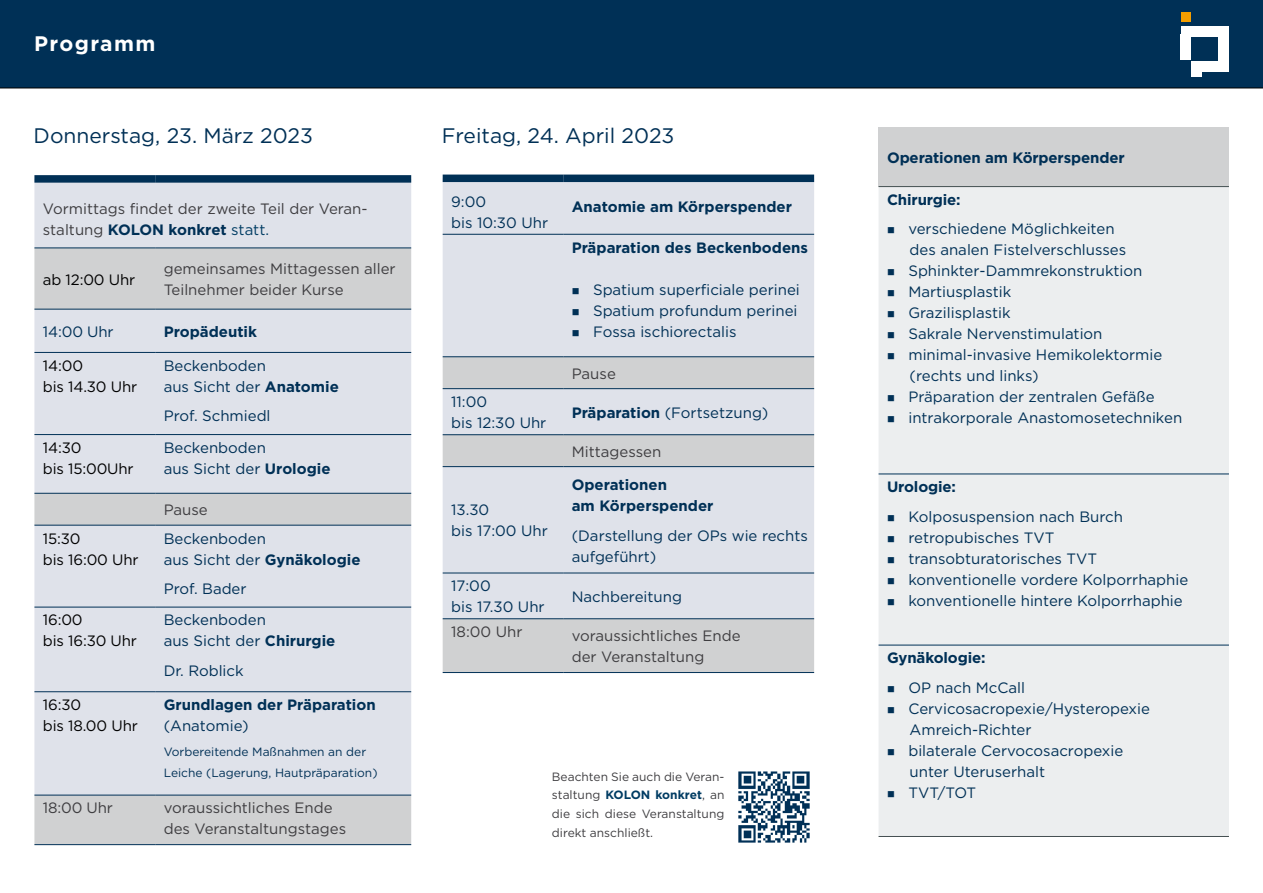
<style>
.page{position:relative;width:1263px;height:893px;background:#fff}
.page>*{position:absolute;margin:0;border:0;box-sizing:border-box;transform-origin:0 0}
.t1{font:21px "Gotham";color:#003056}
.t2{font:700 21px "Gotham";letter-spacing:.07em;color:#fff}
.t3{font:15px/21px "Gotham";color:#003056}
.t4{font:15px/21px "Gotham";color:#3e3d40}
.t5{font:700 15px/21px "Gotham";color:#003056}
.t6{font:15px/21px "Gotham";letter-spacing:-.01em;color:#000}
.t7{font:12px/18.8px "Gotham";color:#3e3d40}
.t8{font:12px/21px "Gotham";color:#003056}
.s1{font-weight:700;color:#003056}
.s2{color:#003c63}
.s3{font-weight:700}
.s4{font-weight:700;color:#003c63}
</style>
<div class="page">
<div style="left:0;top:0;width:1263px;height:88px;background:#003056"></div>
<div style="left:1218px;top:35px;width:10px;height:28px;background:#fff"></div>
<div style="left:1181px;top:26px;width:47px;height:11px;background:#fff"></div>
<div style="left:1191px;top:61px;width:37px;height:11px;background:#fff"></div>
<div style="left:1181px;top:12px;width:9px;height:10px;background:#f49e00"></div>
<div style="left:1181px;top:34px;width:10px;height:25px;background:#fff"></div>
<div style="left:1191px;top:66px;width:10px;height:11px;background:#fff"></div>
<div style="left:443px;top:182px;width:371px;height:174px;background:#dfe2ea"></div>
<svg style="left:443px;top:357px;width:371px;height:315px;background:#d8dae0"></svg>
<hr style="left:443px;top:234px;width:120px;height:1px;background:#003056">
<hr style="left:563px;top:234px;width:251px;height:1px;background:#003056">
<hr style="left:443px;top:356px;width:120px;height:1px;background:#003056">
<hr style="left:563px;top:356px;width:251px;height:1px;background:#003056">
<hr style="left:443px;top:388px;width:120px;height:1px;background:#003056">
<hr style="left:563px;top:388px;width:251px;height:1px;background:#003056">
<hr style="left:443px;top:434px;width:120px;height:1px;background:#003056">
<hr style="left:563px;top:434px;width:251px;height:1px;background:#003056">
<hr style="left:443px;top:466px;width:120px;height:1px;background:#003056">
<hr style="left:563px;top:466px;width:251px;height:1px;background:#003056">
<hr style="left:443px;top:573px;width:120px;height:1px;background:#003056">
<hr style="left:563px;top:573px;width:251px;height:1px;background:#003056">
<hr style="left:443px;top:618px;width:120px;height:1px;background:#003056">
<hr style="left:563px;top:618px;width:251px;height:1px;background:#003056">
<hr style="left:443px;top:672px;width:120px;height:1px;background:#003056">
<hr style="left:563px;top:672px;width:251px;height:1px;background:#003056">
<div style="left:443px;top:175px;width:120px;height:7px;background:#003056"></div>
<div style="left:563px;top:175px;width:251px;height:7px;background:#003056"></div>
<div style="left:34px;top:183px;width:377px;height:65px;background:#dfe2ea"></div>
<svg style="left:34px;top:249px;width:377px;height:595px;background:#dadde3"></svg>
<div style="left:34px;top:175px;width:121px;height:8px;background:#003056"></div>
<div style="left:155px;top:175px;width:256px;height:8px;background:#003056"></div>
<hr style="left:34px;top:248px;width:121px;height:1px;background:#003056">
<hr style="left:155px;top:248px;width:256px;height:1px;background:#003056">
<hr style="left:34px;top:309px;width:121px;height:1px;background:#003056">
<hr style="left:155px;top:309px;width:256px;height:1px;background:#003056">
<hr style="left:34px;top:352px;width:121px;height:1px;background:#003056">
<hr style="left:155px;top:352px;width:256px;height:1px;background:#003056">
<hr style="left:34px;top:434px;width:121px;height:1px;background:#003056">
<hr style="left:155px;top:434px;width:256px;height:1px;background:#003056">
<hr style="left:34px;top:493px;width:121px;height:1px;background:#003056">
<hr style="left:155px;top:493px;width:256px;height:1px;background:#003056">
<hr style="left:34px;top:525px;width:121px;height:1px;background:#003056">
<hr style="left:155px;top:525px;width:256px;height:1px;background:#003056">
<hr style="left:34px;top:607px;width:121px;height:1px;background:#003056">
<hr style="left:155px;top:607px;width:256px;height:1px;background:#003056">
<hr style="left:34px;top:691px;width:121px;height:1px;background:#003056">
<hr style="left:155px;top:691px;width:256px;height:1px;background:#003056">
<hr style="left:34px;top:795px;width:121px;height:1px;background:#003056">
<hr style="left:155px;top:795px;width:256px;height:1px;background:#003056">
<hr style="left:34px;top:844px;width:121px;height:1px;background:#003056">
<hr style="left:155px;top:844px;width:256px;height:1px;background:#003056">
<div style="left:878px;top:127px;width:351px;height:60px;background:#d0d1d2"></div>
<div style="left:878px;top:187px;width:351px;height:649px;background:#eceeef"></div>
<hr style="left:878px;top:645px;width:351px;height:1px;background:#003056">
<hr style="left:878px;top:474px;width:351px;height:1px;background:#003056">
<hr style="left:878px;top:836px;width:351px;height:1px;background:#445052">
<hr style="left:878px;top:186px;width:351px;height:1px;background:#445052">
<img style="left:738px;top:771px;width:72px;height:72px">
<h1 class="t2" style="left:34px;top:29px;width:123px">Programm</h1>
<h1 class="t1" style="left:34px;top:123px;width:281px">Donnerstag, 23. März 2023</h1>
<p class="t4" style="left:43px;top:198px;width:326px">Vormittags findet der zweite Teil der Veran&shy;staltung <span class="s1">KOLON konkret</span> <span class="s2">statt.</span></p>
<p class="t6" style="left:43px;top:268px;width:94px">ab 12:00 Uhr</p>
<p class="t4" style="left:164px;top:258px;width:233px">gemeinsames Mittagessen aller<br>Teilnehmer beider Kurse</p>
<p class="t3" style="left:43px;top:321px;width:72px">14:00 Uhr</p>
<p class="t5" style="left:164px;top:321px;width:95px">Propädeutik</p>
<p class="t6" style="left:43px;top:355px;width:96px">14:00<br>bis 14.30 Uhr</p>
<p class="t3" style="left:164px;top:355px;width:177px">Beckenboden<br>aus Sicht der <span class="s3">Anatomie</span></p>
<p class="t3" style="left:164px;top:405px;width:108px">Prof. Schmiedl</p>
<p class="t6" style="left:43px;top:437px;width:92px">14:30<br>bis 15:00Uhr</p>
<p class="t3" style="left:164px;top:437px;width:168px">Beckenboden<br>aus Sicht der <span class="s3">Urologie</span></p>
<p class="t4" style="left:164px;top:499px;width:46px">Pause</p>
<p class="t6" style="left:43px;top:527px;width:97px">15:30<br>bis 16:00 Uhr</p>
<p class="t3" style="left:164px;top:527px;width:198px">Beckenboden<br>aus Sicht der <span class="s3">Gynäkologie</span></p>
<p class="t3" style="left:164px;top:578px;width:84px">Prof. Bader</p>
<p class="t6" style="left:43px;top:609px;width:96px">16:00<br>bis 16:30 Uhr</p>
<p class="t3" style="left:164px;top:609px;width:173px">Beckenboden<br>aus Sicht der <span class="s3">Chirurgie</span></p>
<p class="t3" style="left:164px;top:660px;width:81px">Dr. Roblick</p>
<p class="t6" style="left:43px;top:694px;width:96px">16:30<br>bis 18.00 Uhr</p>
<p class="t5" style="left:164px;top:694px;width:214px">Grundlagen der Präparation</p>
<p class="t3" style="left:164px;top:715px;width:86px">(Anatomie)</p>
<p class="t8" style="left:164px;top:741px;width:215px">Vorbereitende Maßnahmen an der<br>Leiche (Lagerung, Hautpräparation)</p>
<p class="t4" style="left:43px;top:797px;width:72px">18:00 Uhr</p>
<p class="t4" style="left:164px;top:797px;width:184px">voraussichtliches Ende des Veranstaltungstages</p>
<h1 class="t1" style="left:442px;top:122px;width:234px">Freitag, 24. April 2023</h1>
<p class="t3" style="left:451px;top:191px;width:98px">9:00<br>bis 10:30 Uhr</p>
<p class="t5" style="left:572px;top:196px;width:222px">Anatomie am Körperspender</p>
<p class="t5" style="left:572px;top:237px;width:238px">Präparation des Beckenbodens</p>
<p class="t3" style="left:572px;top:279px;width:230px">■ Spatium superficiale perinei</p>
<p class="t3" style="left:572px;top:300px;width:227px">■ Spatium profundum perinei</p>
<p class="t3" style="left:572px;top:321px;width:166px">■ Fossa ischiorectalis</p>
<p class="t4" style="left:572px;top:363px;width:46px">Pause</p>
<p class="t3" style="left:451px;top:391px;width:97px">11:00<br>bis 12:30 Uhr</p>
<p class="t3" style="left:572px;top:402px;width:198px"><span class="s3">Präparation</span> (Fortsetzung)</p>
<p class="t4" style="left:572px;top:441px;width:91px">Mittagessen</p>
<p class="t3" style="left:451px;top:499px;width:98px">13.30<br>bis 17:00 Uhr</p>
<p class="t5" style="left:572px;top:474px;width:143px">Operationen<br>am Körperspender</p>
<p class="t3" style="left:572px;top:524px;width:238px">(Darstellung der OPs wie rechts aufgeführt)</p>
<p class="t3" style="left:451px;top:575px;width:95px">17:00<br>bis 17.30 Uhr</p>
<p class="t3" style="left:572px;top:586px;width:112px">Nachbereitung</p>
<p class="t4" style="left:451px;top:621px;width:73px">18:00 Uhr</p>
<p class="t4" style="left:572px;top:625px;width:170px">voraussichtliches Ende der Veranstaltung</p>
<p class="t7" style="left:552px;top:767px;width:174px">Beachten Sie auch die Veran&shy;staltung <span class="s4">KOLON</span></p>
<p class="t7" style="left:552px;top:785px;width:174px;text-align:justify;text-indent:104px"><span class="s4">konkret</span>, an die sich diese Veranstaltung direkt anschließt.</p>
<p class="t5" style="left:887px;top:147px;width:239px">Operationen am Körperspender</p>
<p class="t5" style="left:887px;top:189px;width:75px">Chirurgie:</p>
<p class="t3" style="left:909px;top:218px;width:218px;text-indent:-22px">■ verschiedene Möglichkeiten des analen Fistelverschlusses</p>
<p class="t3" style="left:887px;top:260px;width:257px">■ Sphinkter-Dammrekonstruktion</p>
<p class="t3" style="left:887px;top:281px;width:126px">■ Martiusplastik</p>
<p class="t3" style="left:887px;top:302px;width:125px">■ Grazilisplastik</p>
<p class="t3" style="left:887px;top:323px;width:217px">■ Sakrale Nervenstimulation</p>
<p class="t3" style="left:909px;top:344px;width:254px;text-indent:-22px">■ minimal-invasive Hemikolektormie (rechts und links)</p>
<p class="t3" style="left:887px;top:386px;width:269px">■ Präparation der zentralen Gefäße</p>
<p class="t3" style="left:887px;top:407px;width:297px">■ intrakorporale Anastomosetechniken</p>
<p class="t5" style="left:887px;top:476px;width:70px">Urologie:</p>
<p class="t3" style="left:887px;top:506px;width:237px">■ Kolposuspension nach Burch</p>
<p class="t3" style="left:887px;top:527px;width:169px">■ retropubisches TVT</p>
<p class="t3" style="left:887px;top:548px;width:212px">■ transobturatorisches TVT</p>
<p class="t3" style="left:887px;top:569px;width:303px">■ konventionelle vordere Kolporrhaphie</p>
<p class="t3" style="left:887px;top:590px;width:297px">■ konventionelle hintere Kolporrhaphie</p>
<p class="t5" style="left:887px;top:647px;width:100px">Gynäkologie:</p>
<p class="t3" style="left:887px;top:677px;width:140px">■ OP nach McCall</p>
<p class="t3" style="left:909px;top:698px;width:242px;text-indent:-22px">■ Cervicosacropexie/Hysteropexie<br>Amreich-Richter</p>
<p class="t3" style="left:909px;top:740px;width:215px;text-indent:-22px">■ bilaterale Cervocosacropexie unter Uteruserhalt</p>
<p class="t3" style="left:887px;top:782px;width:91px">■ TVT/TOT</p>
</div>
